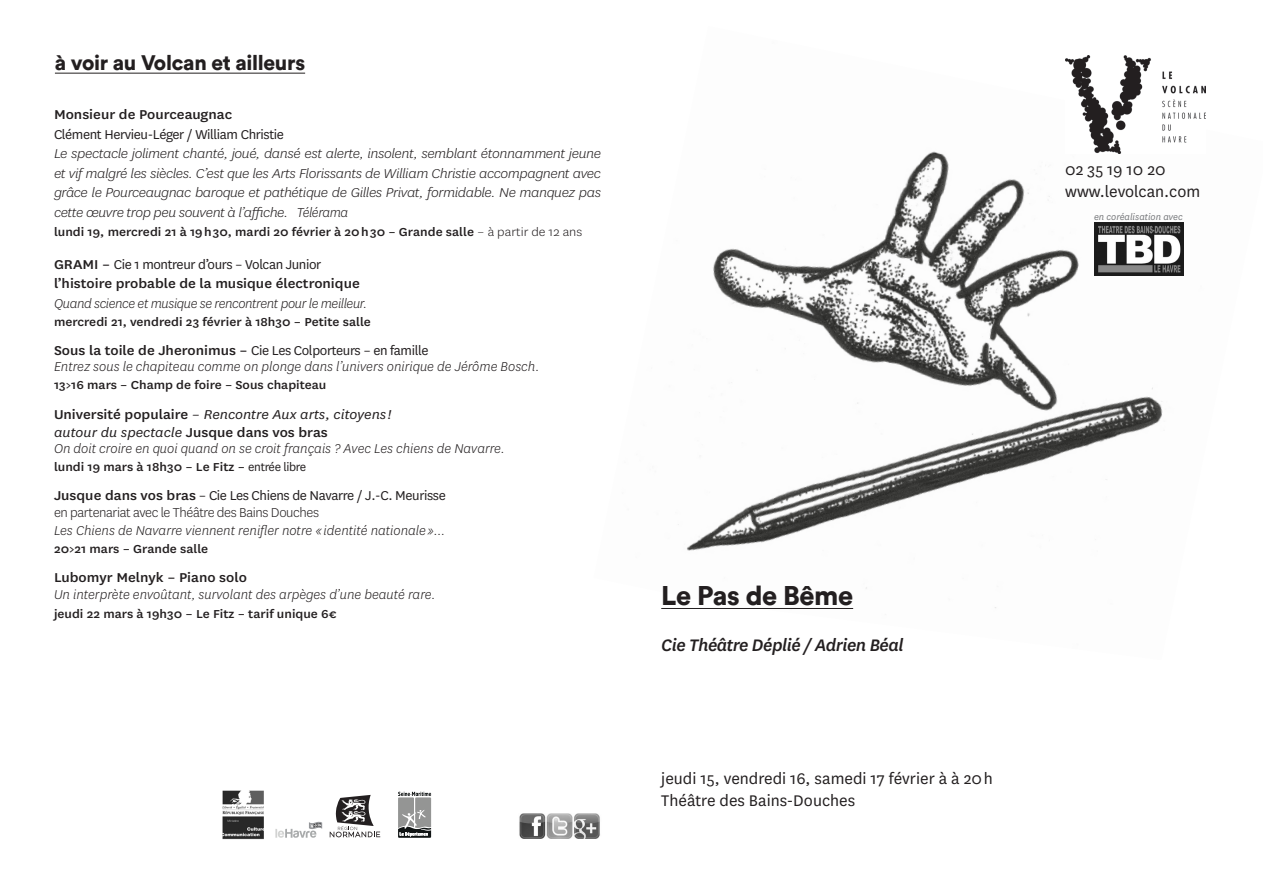
<style>
.page{position:relative;width:1263px;height:893px;background:#fff}
.page>*{position:absolute;margin:0;border:0;box-sizing:border-box;transform-origin:0 0}
.t1{font:800 27px "Circular";letter-spacing:-.015em;color:#231f20}
.t2{font:800 21px "Circular";letter-spacing:-.015em;color:#231f20}
.t3{font:italic 500 19.5px "National";letter-spacing:-.025em;color:#231f20}
.t4{font:18px "National";color:#231f20}
.t5{font:italic 300 15px/19.5px "National";color:#231f20;text-align:justify;scale:1.08 1}
.t6{font:italic 300 15px "National";color:#231f20}
.t7{font:15px "National";letter-spacing:-.025em;color:#231f20}
.t8{font:500 15px "National";color:#231f20;scale:1.08 1}
.t9{font:italic 15px "National";color:#231f20;scale:1.08 1}
.t10{font:italic 300 15px "National";letter-spacing:-.025em;color:#231f20}
.t11{font:300 15px "National";letter-spacing:-.025em;color:#231f20}
.t12{font:500 13.5px "National";color:#231f20;scale:1.08 1}
.t13{font:italic 10.5px "National";color:#76787b}
.s1{font-weight:300}
.s2{font-weight:500}
.s3{font-weight:500;font-style:normal}
.s4{font-weight:400}
</style>
<div class="page">
<img style="left:678px;top:55px;width:528px;height:554px">
<img style="left:1065px;top:56px;width:140px;height:98px">
<img style="left:519px;top:814px;width:81px;height:25px">
<svg style="left:275px;top:822px;width:47px;height:16px"></svg>
<svg style="left:395px;top:789px;width:39px;height:51px"></svg>
<svg style="left:398px;top:792px;width:33px;height:46px;background:#929493"></svg>
<img style="left:222px;top:790px;width:41px;height:50px">
<svg style="left:330px;top:795px;width:50px;height:42px"></svg>
<hr style="left:55px;top:73px;width:250px;height:1px;background:#231f20">
<hr style="left:661px;top:608px;width:192px;height:1px;background:#231f20">
<img style="left:1094px;top:223px;width:89px;height:52px">
<p class="t2" style="left:55px;top:51px;width:252px">à voir au Volcan et ailleurs</p>
<p class="t8" style="left:54px;top:105px;width:167px">Monsieur de Pourceaugnac</p>
<p class="t7" style="left:54px;top:125px;width:231px">Clément Hervieu-Léger / William Christie</p>
<p class="t5" style="left:54px;top:144px;width:508px">Le spectacle joliment chanté, joué, dansé est alerte, insolent, semblant étonnamment jeune et vif malgré les siècles. C’est que les Arts Florissants de William Christie accompagnent avec grâce le Pourceaugnac baroque et pathétique de Gilles Privat, formidable. Ne manquez pas cette œuvre trop peu souvent à l’affiche. Télérama</p>
<p class="t12" style="left:54px;top:223px;width:491px">lundi 19, mercredi 21 à 19 h 30, mardi 20 février à 20 h 30 – Grande salle <span class="s1">– à partir de 12 ans</span></p>
<p class="t7" style="left:54px;top:254px;width:269px"><span class="s2">GRAMI –</span> Cie 1 montreur d’ours – Volcan Junior</p>
<p class="t8" style="left:54px;top:273px;width:285px">l’histoire probable de la musique électronique</p>
<p class="t10" style="left:54px;top:294px;width:315px">Quand science et musique se rencontrent pour le meilleur.</p>
<p class="t12" style="left:54px;top:312px;width:295px">mercredi 21, vendredi 23 février à 18h30 – Petite salle</p>
<p class="t7" style="left:54px;top:341px;width:376px"><span class="s2">Sous la toile de Jheronimus –</span> Cie Les Colporteurs – en famille</p>
<p class="t6" style="left:54px;top:358px;width:487px">Entrez sous le chapiteau comme on plonge dans l’univers onirique de Jérôme Bosch.</p>
<p class="t12" style="left:54px;top:376px;width:254px">13&gt;16 mars – Champ de foire – Sous chapiteau</p>
<p class="t9" style="left:54px;top:405px;width:314px"><span class="s3">Université populaire</span> – Rencontre Aux arts, citoyens !</p>
<p class="t9" style="left:54px;top:423px;width:255px">autour du spectacle <span class="s3">Jusque dans vos bras</span></p>
<p class="t6" style="left:54px;top:439px;width:452px">On doit croire en quoi quand on se croit français ? Avec Les chiens de Navarre.</p>
<p class="t12" style="left:54px;top:458px;width:235px">lundi 19 mars à 18h30 – Le Fitz – <span class="s4">entrée libre</span></p>
<p class="t7" style="left:54px;top:486px;width:393px"><span class="s2">Jusque dans vos bras</span> – Cie Les Chiens de Navarre / J.-C. Meurisse</p>
<p class="t11" style="left:54px;top:503px;width:267px">en partenariat avec le Théâtre des Bains Douches</p>
<p class="t6" style="left:54px;top:521px;width:393px">Les Chiens de Navarre viennent renifler notre « identité nationale »…</p>
<p class="t12" style="left:54px;top:540px;width:144px">20&gt;21 mars – Grande salle</p>
<p class="t8" style="left:54px;top:567px;width:180px">Lubomyr Melnyk – Piano solo</p>
<p class="t6" style="left:54px;top:585px;width:383px">Un interprète envoûtant, survolant des arpèges d’une beauté rare.</p>
<p class="t12" style="left:54px;top:605px;width:263px">jeudi 22 mars à 19h30 – Le Fitz – tarif unique 6€</p>
<p class="t1" style="left:661px;top:581px;width:193px">Le Pas de Bême</p>
<p class="t3" style="left:661px;top:633px;width:244px">Cie Théâtre Déplié / Adrien Béal</p>
<p class="t4" style="left:661px;top:767px;width:333px">jeudi 15, vendredi 16, samedi 17 février à à 20 h</p>
<p class="t4" style="left:661px;top:788px;width:195px">Théâtre des Bains-Douches</p>
<p class="t4" style="left:1065px;top:158px;width:102px">02 35 19 10 20</p>
<p class="t4" style="left:1065px;top:180px;width:136px">www.levolcan.com</p>
<p class="t13" style="left:1094px;top:211px;width:90px">en coréalisation avec</p>
</div>
